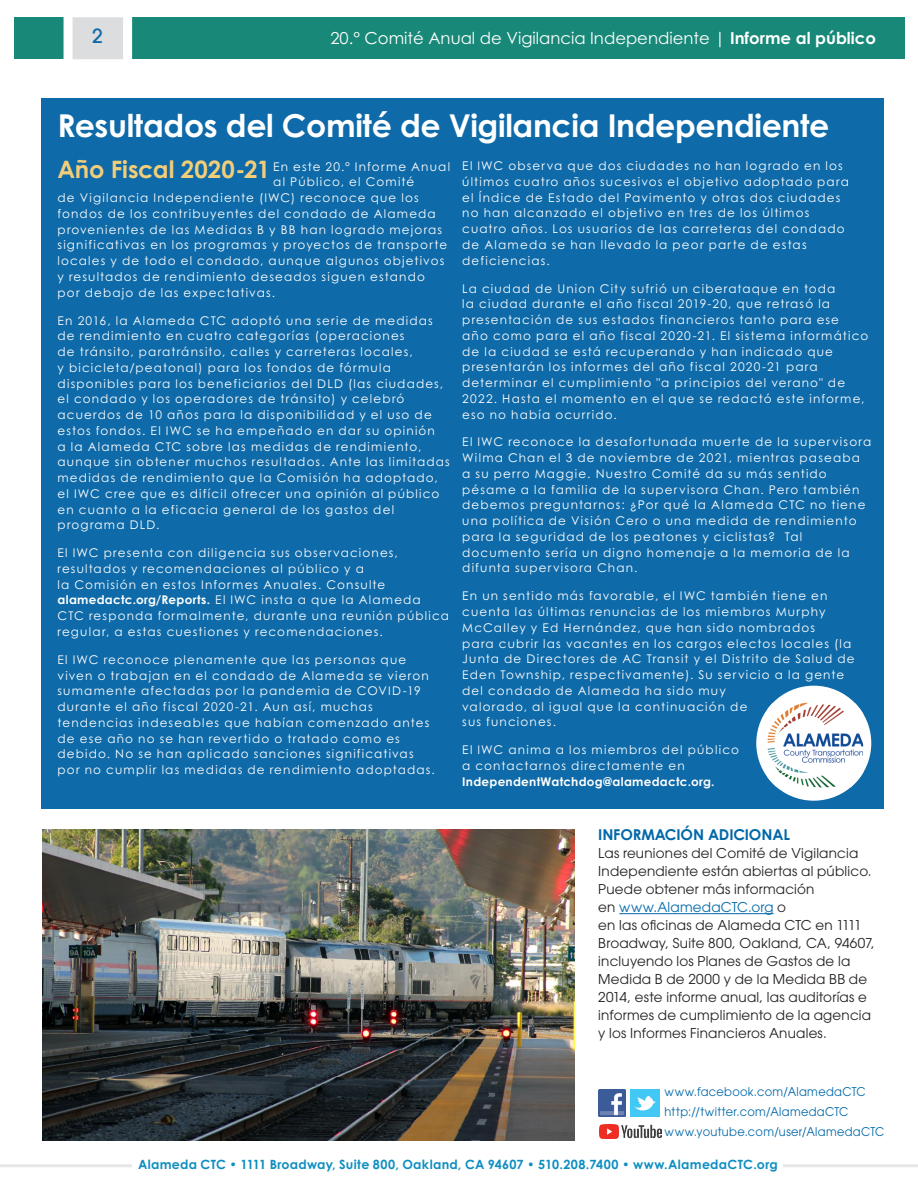
<style>
.page{position:relative;width:918px;height:1188px;background:#fff}
.page>*{position:absolute;margin:0;border:0;box-sizing:border-box;transform-origin:0 0}
._24pt_blue_heads{font:700 31.5px "Century Gothic Pro";letter-spacing:-.01em;color:#fff}
._24pt_blue_heads-2{font:700 24px "Century Gothic Pro";letter-spacing:-.005em;color:#f2cd7a}
._9_5pt_Av_Garde{font:500 19.5px "ITC Avant Garde Pro";color:#0e6aa8}
.t1{font:16.5px "Century Gothic Pro";color:#fff}
._24pt_blue_heads-3{font:700 15px "Century Gothic Pro";letter-spacing:-.01em;color:#0068a9}
._9_5pt_Av_Garde-2{font:13.5px/18px "ITC Avant Garde Pro";letter-spacing:.015em;color:#231f20}
.t2{font:700 12.75px "Century Gothic Pro";letter-spacing:.02em;color:#0e8ec1}
._10pt_Av_Garde{font:12px/15.8px "Century Gothic Pro";letter-spacing:.095em;color:#fff}
._12pt_gold_subheads{font:12px "ITC Avant Garde Pro";letter-spacing:.03em;color:#0068a9;scale:.95 1}
.s1{font-weight:700}
.s2{color:#0069aa}
</style>
<div class="page">
<hr style="left:0;top:1164px;width:918px;height:3px;background:#e6e7e9">
<hr style="left:619px;top:913px;width:155px;height:1px;background:#0069aa">
<div style="left:132px;top:17px;width:772px;height:42px;background:#188878"></div>
<div style="left:68px;top:17px;width:58px;height:42px;background:#dcdddf"></div>
<div style="left:14px;top:17px;width:54px;height:42px;background:#188878"></div>
<div style="left:64px;top:9px;width:9px;height:53px;background:#fff"></div>
<div style="left:123px;top:11px;width:9px;height:53px;background:#fff"></div>
<div style="left:133px;top:1153px;width:650px;height:23px;background:#fff"></div>
<img style="left:598px;top:1089px;width:27px;height:28px">
<img style="left:630px;top:1089px;width:30px;height:28px">
<img style="left:599px;top:1125px;width:63px;height:14px">
<div style="left:41px;top:98px;width:843px;height:710px;background:#0e6aa8"></div>
<div style="left:756px;top:686px;width:115px;height:115px;background:#fff;border-radius:50%"></div>
<img style="left:768px;top:703px;width:95px;height:84px">
<img style="left:42px;top:829px;width:532px;height:312px">
<p class="_9_5pt_Av_Garde" style="left:92px;top:24px;width:12px">2</p>
<p class="t1" style="left:330px;top:28px;width:547px">20.° Comité Anual de Vigilancia Independiente | <span class="s1">Informe al público</span></p>
<p class="_24pt_blue_heads" style="left:58px;top:105px;width:773px">Resultados del Comité de Vigilancia Independiente</p>
<p class="_24pt_blue_heads-2" style="left:58px;top:155px;width:214px">Año Fiscal 2020-21</p>
<p class="_10pt_Av_Garde" style="left:462px;top:158px;width:388px">El IWC observa que dos ciudades no han logrado en los últimos cuatro años sucesivos el objetivo adoptado para el Índice de Estado del Pavimento y otras dos ciudades no han alcanzado el objetivo en tres de los últimos cuatro años. Los usuarios de las carreteras del condado de Alameda se han llevado la peor parte de estas deficiencias.</p>
<p class="_10pt_Av_Garde" style="left:462px;top:280px;width:408px">La ciudad de Union City sufrió un ciberataque en toda<br>la ciudad durante el año fiscal 2019-20, que retrasó la presentación de sus estados financieros tanto para ese<br>año como para el año fiscal 2020-21. El sistema informático de la ciudad se está recuperando y han indicado que presentarán los informes del año fiscal 2020-21 para determinar el cumplimiento "a principios del verano" de 2022. Hasta el momento en el que se redactó este informe, eso no había ocurrido.</p>
<p class="_10pt_Av_Garde" style="left:462px;top:434px;width:411px">El IWC reconoce la desafortunada muerte de la supervisora Wilma Chan el 3 de noviembre de 2021, mientras paseaba<br>a su perro Maggie. Nuestro Comité da su más sentido pésame a la familia de la supervisora Chan. Pero también debemos preguntarnos: ¿Por qué la Alameda CTC no tiene una política de Visión Cero o una medida de rendimiento para la seguridad de los peatones y ciclistas? Tal documento sería un digno homenaje a la memoria de la difunta supervisora Chan.</p>
<p class="_10pt_Av_Garde" style="left:462px;top:588px;width:394px">En un sentido más favorable, el IWC también tiene en cuenta las últimas renuncias de los miembros Murphy McCalley y Ed Hernández, que han sido nombrados<br>para cubrir las vacantes en los cargos electos locales (la Junta de Directores de AC Transit y el Distrito de Salud de Eden Township, respectivamente). Su servicio a la gente del condado de Alameda ha sido muy<br>valorado, al igual que la continuación de<br>sus funciones.</p>
<p class="_10pt_Av_Garde" style="left:462px;top:742px;width:278px">El IWC anima a los miembros del público a contactarnos directamente en<br><span class="s1">IndependentWatchdog@alamedactc.org.</span></p>
<p class="_10pt_Av_Garde" style="left:273px;top:158px;width:178px">En este 20.° Informe Anual</p>
<p class="_10pt_Av_Garde" style="left:273px;top:174px;width:143px">al Público, el Comité</p>
<p class="_10pt_Av_Garde" style="left:58px;top:190px;width:363px">de Vigilancia Independiente (IWC) reconoce que los</p>
<p class="_10pt_Av_Garde" style="left:58px;top:206px;width:380px">fondos de los contribuyentes del condado de Alameda</p>
<p class="_10pt_Av_Garde" style="left:58px;top:221px;width:386px">provenientes de las Medidas B y BB han logrado mejoras</p>
<p class="_10pt_Av_Garde" style="left:58px;top:237px;width:391px">significativas en los programas y proyectos de transporte</p>
<p class="_10pt_Av_Garde" style="left:58px;top:253px;width:388px">locales y de todo el condado, aunque algunos objetivos</p>
<p class="_10pt_Av_Garde" style="left:58px;top:269px;width:369px">y resultados de rendimiento deseados siguen estando</p>
<p class="_10pt_Av_Garde" style="left:58px;top:284px;width:219px">por debajo de las expectativas.</p>
<p class="_10pt_Av_Garde" style="left:58px;top:312px;width:394px">En 2016, la Alameda CTC adoptó una serie de medidas de rendimiento en cuatro categorías (operaciones<br>de tránsito, paratránsito, calles y carreteras locales,<br>y bicicleta/peatonal) para los fondos de fórmula disponibles para los beneficiarios del DLD (las ciudades, el condado y los operadores de tránsito) y celebró acuerdos de 10 años para la disponibilidad y el uso de estos fondos. El IWC se ha empeñado en dar su opinión<br>a la Alameda CTC sobre las medidas de rendimiento, aunque sin obtener muchos resultados. Ante las limitadas medidas de rendimiento que la Comisión ha adoptado, el IWC cree que es difícil ofrecer una opinión al público en cuanto a la eficacia general de los gastos del programa DLD.</p>
<p class="_10pt_Av_Garde" style="left:58px;top:545px;width:393px">El IWC presenta con diligencia sus observaciones, resultados y recomendaciones al público y a<br>la Comisión en estos Informes Anuales. Consulte <span class="s1">alamedactc.org/Reports.</span> El IWC insta a que la Alameda CTC responda formalmente, durante una reunión pública regular, a estas cuestiones y recomendaciones.</p>
<p class="_10pt_Av_Garde" style="left:58px;top:652px;width:379px">El IWC reconoce plenamente que las personas que viven o trabajan en el condado de Alameda se vieron sumamente afectadas por la pandemia de COVID-19 durante el año fiscal 2020-21. Aun así, muchas tendencias indeseables que habían comenzado antes de ese año no se han revertido o tratado como es debido. No se han aplicado sanciones significativas por no cumplir las medidas de rendimiento adoptadas.</p>
<p class="_24pt_blue_heads-3" style="left:598px;top:826px;width:193px">INFORMACIÓN ADICIONAL</p>
<p class="_9_5pt_Av_Garde-2" style="left:598px;top:844px;width:278px">Las reuniones del Comité de Vigilancia Independiente están abiertas al público.<br>Puede obtener más información<br>en <span class="s2">www.AlamedaCTC.org</span> o<br>en las oficinas de Alameda CTC en 1111<br>Broadway, Suite 800, Oakland, CA, 94607, incluyendo los Planes de Gastos de la Medida B de 2000 y de la Medida BB de 2014, este informe anual, las auditorías e informes de cumplimiento de la agencia y los Informes Financieros Anuales.</p>
<p class="_12pt_gold_subheads" style="left:665px;top:1084px;width:213px">www.facebook.com/AlamedaCTC</p>
<p class="_12pt_gold_subheads" style="left:665px;top:1104px;width:195px">http://twitter.com/AlamedaCTC</p>
<p class="_12pt_gold_subheads" style="left:665px;top:1124px;width:233px">www.youtube.com/user/AlamedaCTC</p>
<p class="t2" style="left:138px;top:1157px;width:641px">Alameda CTC • 1111 Broadway, Suite 800, Oakland, CA 94607 • 510.208.7400 • www.AlamedaCTC.org</p>
</div>
